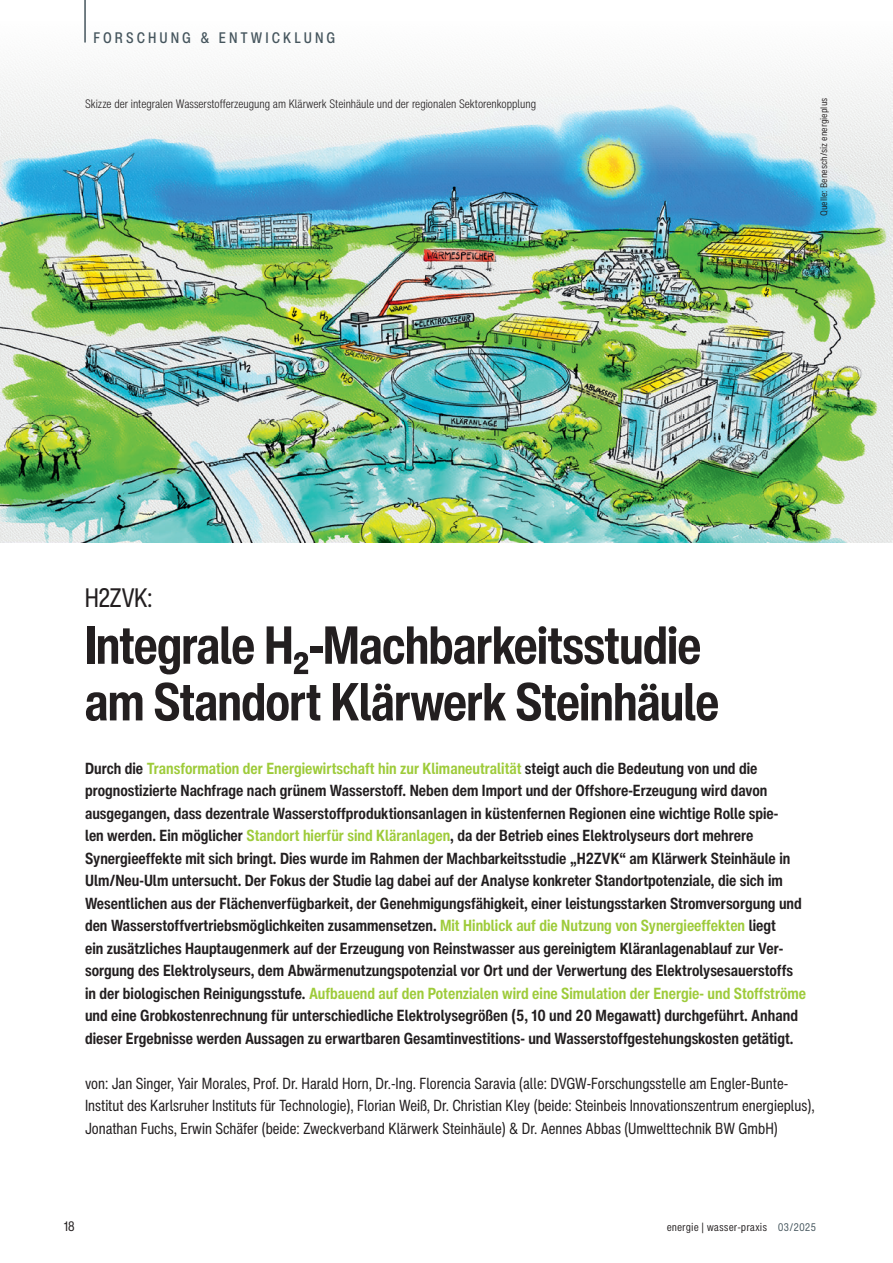
<style>
.page{position:relative;width:893px;height:1263px;background:#fff}
.page>*{position:absolute;margin:0;border:0;box-sizing:border-box;transform-origin:0 0}
.t1{font:700 condensed 52.5px/56.7px "Helvetica Now Display";color:#231f20}
.t2{font:condensed 26.25px "Helvetica Now Display";letter-spacing:.005em;color:#231f20}
.t3{font:700 condensed 15.75px/22.5px "Helvetica Now Text";color:#231f20}
.t4{font:condensed 15.75px/22.5px "Helvetica Now Text";color:#231f20}
.t5{font:500 condensed 15px "Helvetica Now Text";letter-spacing:.2em;color:#45555d}
.t6{font:condensed 13.5px "Helvetica Now Text";color:#231f20}
.t7{font:300 condensed 12px "Helvetica Now Text";color:#231f20}
.t8{font:condensed 10.5px "Helvetica Now Micro";color:#231f20}
.t9{font:condensed 9px "Helvetica Now Micro";color:#231f20}
.s1{color:#9ecb3a}
.s2{color:#45555d}
</style>
<div class="page">
<img style="left:0;top:64px;width:893px;height:478px">
<hr style="left:84px;top:0;width:2px;height:43px;background:#45555d">
<p class="t5" style="left:94px;top:27px;width:243px">FORSCHUNG &amp; ENTWICKLUNG</p>
<p class="t7" style="left:85px;top:96px;width:453px">Skizze der integralen Wasserstofferzeugung am Klärwerk Steinhäule und der regionalen Sektorenkopplung</p>
<p class="t9" style="left:818px;top:216px;width:120px;rotate:-90deg">Quelle: Benesch/siz energieplus</p>
<h2 class="t2" style="left:85px;top:581px;width:68px">H2ZVK:</h2>
<h1 class="t1" style="left:85px;top:617px;width:635px">Integrale H₂-Machbarkeitsstudie am Standort Klärwerk Steinhäule</h1>
<p class="t3" style="left:85px;top:757px;width:723px">Durch die <span class="s1">Transformation der Energiewirtschaft hin zur Klimaneutralität</span> steigt auch die Bedeutung von und die prognostizierte Nachfrage nach grünem Wasserstoff. Neben dem Import und der Offshore-Erzeugung wird davon ausgegangen, dass dezentrale Wasserstoffproduktionsanlagen in küstenfernen Regionen eine wichtige Rolle spie-<br>len werden. Ein möglicher <span class="s1">Standort hierfür sind Kläranlagen</span>, da der Betrieb eines Elektrolyseurs dort mehrere Synergieeffekte mit sich bringt. Dies wurde im Rahmen der Machbarkeitsstudie „H2ZVK“ am Klärwerk Steinhäule in Ulm/Neu-Ulm untersucht. Der Fokus der Studie lag dabei auf der Analyse konkreter Standortpotenziale, die sich im Wesentlichen aus der Flächenverfügbarkeit, der Genehmigungsfähigkeit, einer leistungsstarken Stromversorgung und den Wasserstoffvertriebsmöglichkeiten zusammensetzen. <span class="s1">Mit Hinblick auf die Nutzung von Synergieeffekten</span> liegt<br>ein zusätzliches Hauptaugenmerk auf der Erzeugung von Reinstwasser aus gereinigtem Kläranlagenablauf zur Ver&shy;sorgung des Elektrolyseurs, dem Abwärmenutzungspotenzial vor Ort und der Verwertung des Elektrolysesauerstoffs in der biologischen Reinigungsstufe. <span class="s1">Aufbauend auf den Potenzialen wird eine Simulation der Energie- und Stoffströme </span>und eine Grobkostenrechnung für unterschiedliche Elektrolysegrößen (5, 10 und 20 Megawatt) durchgeführt. Anhand dieser Ergebnisse werden Aussagen zu erwartbaren Gesamtinvestitions- und Wasserstoffgestehungskosten getätigt.</p>
<p class="t4" style="left:85px;top:1072px;width:731px">von: Jan Singer, Yair Morales, Prof. Dr. Harald Horn, Dr.-Ing. Florencia Saravia (alle: DVGW-Forschungsstelle am Engler-Bunte-<br>Institut des Karlsruher Instituts für Technologie), Florian Weiß, Dr. Christian Kley (beide: Steinbeis Innovationszentrum energieplus),<br>Jonathan Fuchs, Erwin Schäfer (beide: Zweckverband Klärwerk Steinhäule) &amp; Dr. Aennes Abbas (Umwelttechnik BW GmbH)</p>
<p class="t6" style="left:64px;top:1217px;width:13px">18</p>
<p class="t8" style="left:667px;top:1220px;width:151px">energie | wasser-praxis <span class="s2">03/2025</span></p>
</div>
